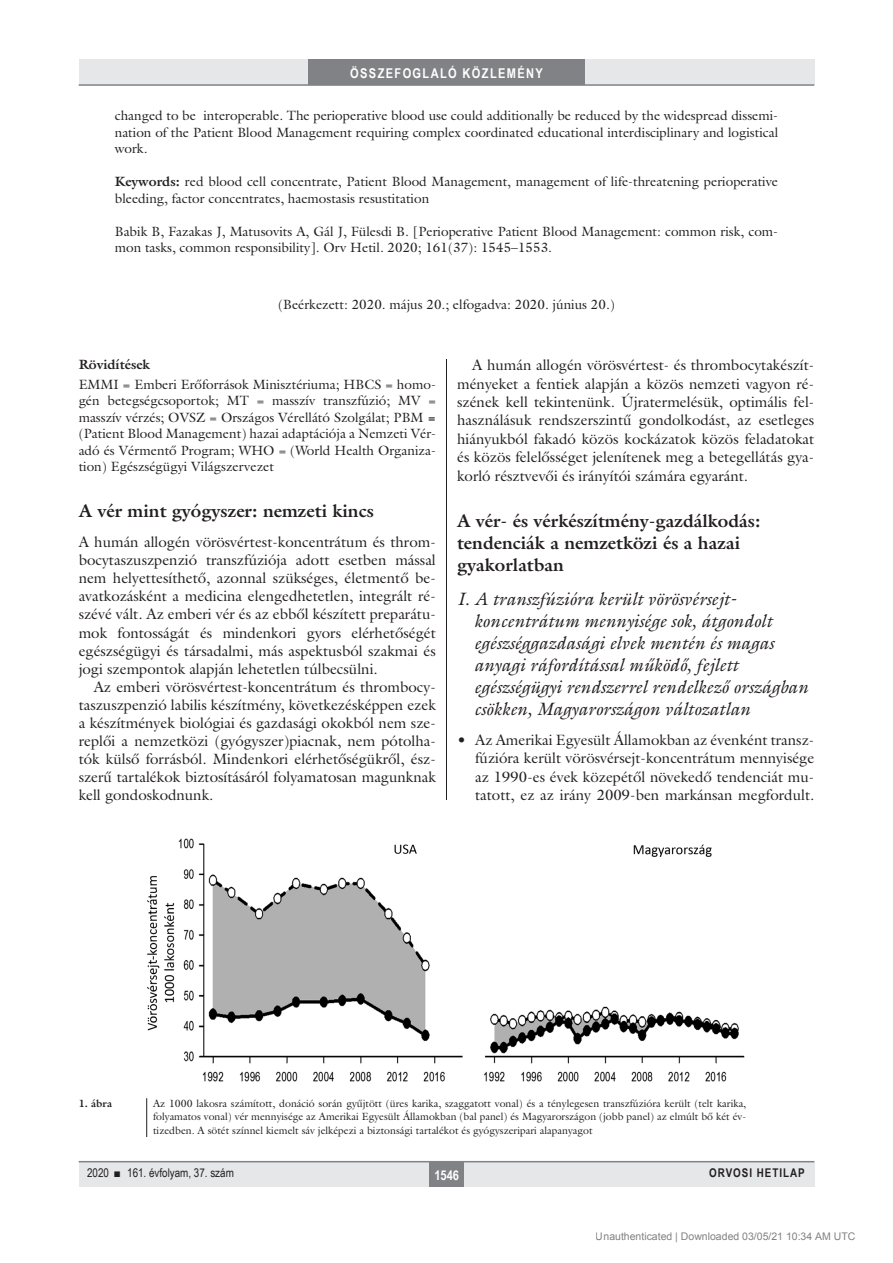
<style>
.page{position:relative;width:893px;height:1263px;background:#fff}
.page>*{position:absolute;margin:0;border:0;box-sizing:border-box;transform-origin:0 0}
.alcimkurziv{font:italic 18px/22px "Galliard Reg";color:#231f20}
.alcimbold{font:700 18px/22px "Galliard Reg";color:#231f20}
.Body_Text{font:15px/18px "Galliard Reg";color:#231f20;text-align:justify}
.Body_tompa{font:15px/18px "Galliard Reg";color:#231f20;text-align:justify}
.tompa_9_11{font:13.5px/16.5px "Galliard Reg";color:#231f20}
.tompa_9_11_angol{font:13.5px/16.5px "Galliard Reg";color:#231f20;text-align:justify}
.rovatcim_jo{font:700 13.5px "Arial Narrow";letter-spacing:.1em;color:#fff}
.roviditesek_cim{font:700 13.5px "Galliard Reg";color:#231f20}
.oldalszam{font:700 13.5px "Arial Narrow";color:#fff}
.pagina{font:12px "Arial Narrow";color:#231f20}
.pagina-2{font:700 12px "Arial Narrow";letter-spacing:.08em;color:#231f20}
.kepalairas2{font:10.5px/13.5px "Galliard Reg";color:#231f20;text-align:justify}
.t1{font:10.5px "Arial";color:rgb(0 0 0/.5)}
.kepalairas1{font:700 10.5px "Galliard Reg";color:#231f20}
.s1{font-weight:700}
</style>
<div class="page">
<div style="left:79px;top:1161px;width:735px;height:25px;background:#e6e7e9"></div>
<hr style="left:79px;top:1161px;width:735px;height:1px;background:#808285">
<div style="left:430px;top:1161px;width:34px;height:25px;background:#808285"></div>
<div style="left:79px;top:60px;width:735px;height:25px;background:#e6e7e9"></div>
<div style="left:308px;top:60px;width:277px;height:25px;background:#808285"></div>
<hr style="left:79px;top:84px;width:735px;height:2px;background:#808285">
<hr style="left:446px;top:111px;width:1px;height:1026px;background:#231f20">
<img style="left:147px;top:838px;width:598px;height:244px">
<div style="left:115px;top:111px;width:663px;height:248px;background:#fff"></div>
<div style="left:79px;top:1098px;width:667px;height:39px;background:#fff"></div>
<hr style="left:146px;top:1098px;width:1px;height:39px;background:#231f20">
<p class="rovatcim_jo" style="left:350px;top:63px;width:194px">ÖSSZEFOGLALÓ KÖZLEMÉNY</p>
<p class="tompa_9_11_angol" style="left:115px;top:107px;width:665px">changed to be interoperable. The perioperative blood use could additionally be reduced by the widespread dissemi&shy;nation of the Patient Blood Management requiring complex coordinated educational interdisciplinary and logistical work.</p>
<p class="tompa_9_11" style="left:115px;top:173px;width:665px"><span class="s1">Keywords:</span> red blood cell concentrate, Patient Blood Management, management of life-threatening perioperative bleeding, factor concentrates, haemostasis resustitation</p>
<p class="tompa_9_11" style="left:115px;top:223px;width:665px">Babik B, Fazakas J, Matusovits A, Gál J, Fülesdi B. [Perioperative Patient Blood Management: common risk, com&shy;mon tasks, common responsibility]. Orv Hetil. 2020; 161(37): 1545–1553.</p>
<p class="tompa_9_11" style="left:278px;top:296px;width:338px">(Beérkezett: 2020. május 20.; elfogadva: 2020. június 20.)</p>
<p class="roviditesek_cim" style="left:79px;top:356px;width:73px">Rövidítések</p>
<p class="tompa_9_11" style="left:79px;top:376px;width:359px;text-align:justify">EMMI = Emberi Erőforrások Minisztériuma; HBCS = homo&shy;gén betegségcsoportok; MT = masszív transzfúzió; MV = masszív vérzés; OVSZ = Országos Vérellátó Szolgálat; PBM <span class="s1">= </span>(Patient Blood Management) hazai adaptációja a Nemzeti Vér&shy;adó és Vérmentő Program; WHO = (World Health Organiza&shy;tion) Egészségügyi Világszervezet</p>
<p class="alcimbold" style="left:79px;top:500px;width:297px">A vér mint gyógyszer: nemzeti kincs</p>
<p class="Body_tompa" style="left:79px;top:533px;width:359px">A humán allogén vörösvértest-koncentrátum és throm&shy;bocytaszuszpenzió transzfúziója adott esetben mással nem helyettesíthető, azonnal szükséges, életmentő be&shy;avatkozásként a medicina elengedhetetlen, integrált ré&shy;szévé vált. Az emberi vér és az ebből készített preparátu&shy;mok fontosságát és mindenkori gyors elérhetőségét egészségügyi és társadalmi, más aspektusból szakmai és jogi szempontok alapján lehetetlen túlbecsülni.</p>
<p class="Body_Text" style="left:79px;top:677px;width:359px;text-indent:15px">Az emberi vörösvértest-koncentrátum és thrombocy&shy;taszuszpenzió labilis készítmény, következésképpen ezek a készítmények biológiai és gazdasági okokból nem sze&shy;replői a nemzetközi (gyógyszer)piacnak, nem pótolha&shy;tók külső forrásból. Mindenkori elérhetőségükről, ész&shy;szerű tartalékok biztosításáról folyamatosan magunknak kell gondoskodnunk.</p>
<p class="Body_Text" style="left:457px;top:356px;width:359px;line-height:18.5px;text-indent:15px">A humán allogén vörösvértest- és thrombocytakészít&shy;ményeket a fentiek alapján a közös nemzeti vagyon ré&shy;szének kell tekintenünk. Újratermelésük, optimális fel&shy;használásuk rendszerszintű gondolkodást, az esetleges hiányukból fakadó közös kockázatok közös feladatokat és közös felelősséget jelenítenek meg a betegellátás gya&shy;korló résztvevői és irányítói számára egyaránt.</p>
<p class="alcimbold" style="left:457px;top:509px;width:305px">A vér- és vérkészítmény-gazdálkodás: tendenciák a nemzetközi és a hazai gyakorlatban</p>
<p class="alcimkurziv" style="left:474px;top:587px;width:336px;text-indent:-17px">I. A transzfúzióra került vörösvérsejt&shy;koncentrátum mennyisége sok, átgondolt egészséggazdasági elvek mentén és magas anyagi ráfordítással működő, fejlett egészségügyi rendszerrel rendelkező országban csökken, Magyarországon változatlan</p>
<p class="Body_tompa" style="left:475px;top:730px;width:341px;line-height:18.5px;text-indent:-18px">• Az Amerikai Egyesült Államokban az évenként transz&shy;fúzióra került vörösvérsejt-koncentrátum mennyisége az 1990-es évek közepétől növekedő tendenciát mu&shy;tatott, ez az irány 2009-ben markánsan megfordult.</p>
<p class="kepalairas1" style="left:79px;top:1096px;width:35px">1. ábra</p>
<p class="kepalairas2" style="left:153px;top:1096px;width:595px">Az 1000 lakosra számított, donáció során gyűjtött (üres karika, szaggatott vonal) és a ténylegesen transzfúzióra került (telt karika, folyamatos vonal) vér mennyisége az Amerikai Egyesült Államokban (bal panel) és Magyarországon (jobb panel) az elmúlt bő két év&shy;tizedben. A sötét színnel kiemelt sáv jelképezi a biztonsági tartalékot és gyógyszeripari alapanyagot</p>
<p class="pagina" style="left:87px;top:1164px;width:148px">2020 ■ 161. évfolyam, 37. szám</p>
<p class="oldalszam" style="left:434px;top:1165px;width:26px">1546</p>
<p class="pagina-2" style="left:709px;top:1164px;width:97px">ORVOSI HETILAP</p>
<p class="t1" style="left:596px;top:1231px;width:261px">Unauthenticated | Downloaded 03/05/21 10:34 AM UTC</p>
</div>
